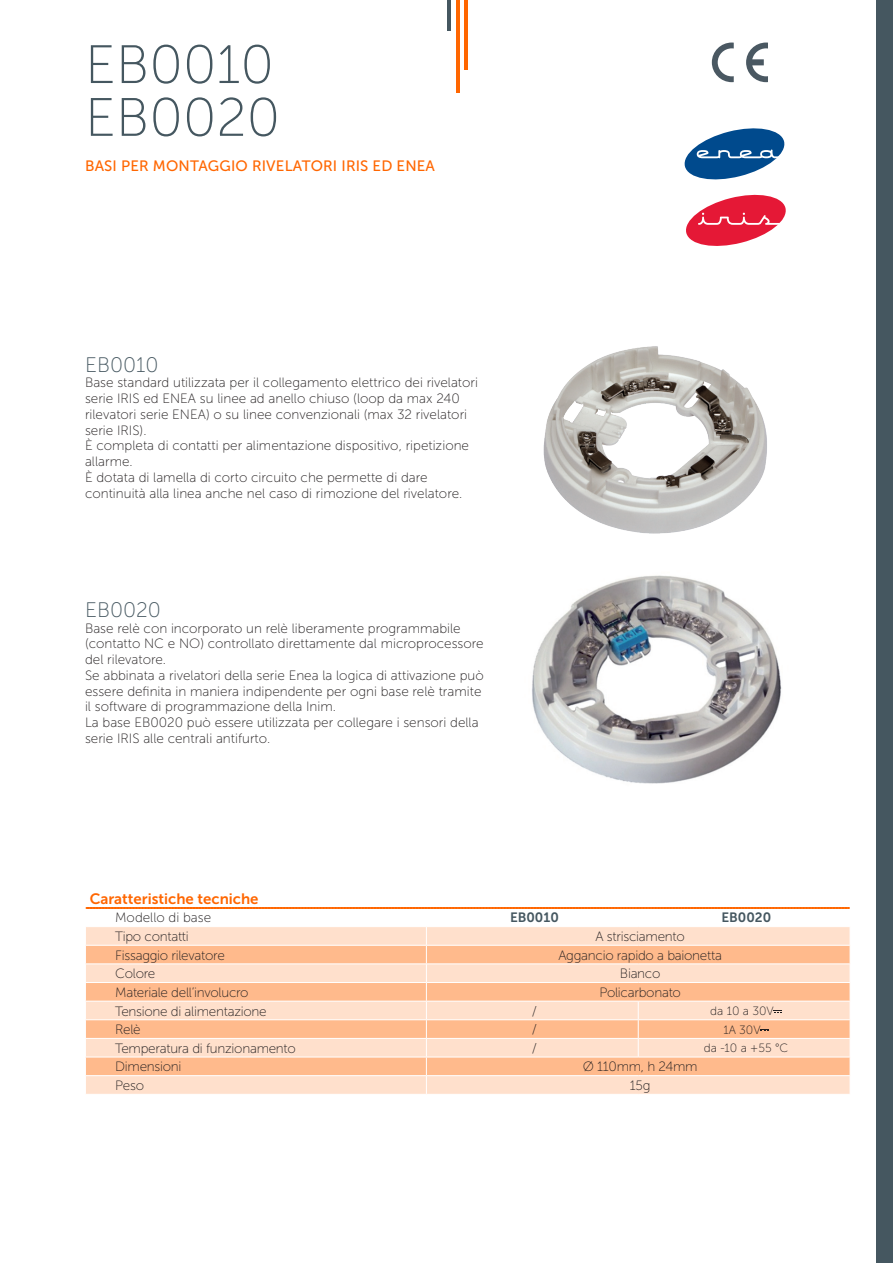
<style>
.page{position:relative;width:893px;height:1263px;background:#fff}
.page>*{position:absolute;margin:0;border:0;box-sizing:border-box;transform-origin:0 0}
.t1{font:54px "Museo Sans 100";color:#455760}
.t2{font:21px "Museo Sans 100";color:#455760}
.t3{font:15px "Museo Sans 500";letter-spacing:.01em;color:#f60}
.t4{font:15px "Museo Sans 700";color:#f60}
.t5{font:13.5px/15.8px "Museo Sans 100";color:#231f20}
.t6{font:13.5px "Museo Sans 100";letter-spacing:-.02em;color:#231f20}
.t7{font:13.5px "Museo Sans 700";color:#455760}
.t8{font:12px "Museo Sans 100";color:#231f20}
</style>
<div class="page">
<svg style="left:684px;top:128px;width:101px;height:52px"></svg>
<svg style="left:686px;top:194px;width:100px;height:52px"></svg>
<img style="left:532px;top:575px;width:250px;height:209px">
<img style="left:543px;top:346px;width:224px;height:188px">
<div style="left:876px;top:0;width:17px;height:1263px;background:#455760"></div>
<hr style="left:465px;top:0;width:3px;height:69px;background:#f60">
<hr style="left:456px;top:0;width:3px;height:93px;background:#f60">
<hr style="left:448px;top:0;width:3px;height:31px;background:#455760">
<svg style="left:712px;top:43px;width:22px;height:39px"></svg>
<svg style="left:746px;top:43px;width:22px;height:39px"></svg>
<svg style="left:86px;top:927px;width:764px;height:167px;background:#ffe0cd"></svg>
<svg style="left:86px;top:946px;width:764px;height:129px;background:#ffcba8"></svg>
<svg style="left:86px;top:907px;width:764px;height:2px;background:#ff6a07"></svg>
<hr style="left:85px;top:945px;width:341px;height:1px;background:#fff">
<hr style="left:426px;top:945px;width:212px;height:1px;background:#fff">
<hr style="left:638px;top:945px;width:212px;height:1px;background:#fff">
<hr style="left:85px;top:963px;width:341px;height:1px;background:#fff">
<hr style="left:426px;top:963px;width:212px;height:1px;background:#fff">
<hr style="left:638px;top:963px;width:212px;height:1px;background:#fff">
<hr style="left:85px;top:982px;width:341px;height:1px;background:#fff">
<hr style="left:426px;top:982px;width:212px;height:1px;background:#fff">
<hr style="left:638px;top:982px;width:212px;height:1px;background:#fff">
<hr style="left:85px;top:1001px;width:341px;height:1px;background:#fff">
<hr style="left:426px;top:1001px;width:212px;height:1px;background:#fff">
<hr style="left:638px;top:1001px;width:212px;height:1px;background:#fff">
<hr style="left:85px;top:1019px;width:341px;height:1px;background:#fff">
<hr style="left:426px;top:1019px;width:212px;height:1px;background:#fff">
<hr style="left:638px;top:1019px;width:212px;height:1px;background:#fff">
<hr style="left:85px;top:1038px;width:341px;height:1px;background:#fff">
<hr style="left:426px;top:1038px;width:212px;height:1px;background:#fff">
<hr style="left:638px;top:1038px;width:212px;height:1px;background:#fff">
<svg style="left:638px;top:1001px;width:1px;height:56px"></svg>
<hr style="left:85px;top:1057px;width:341px;height:1px;background:#fff">
<hr style="left:426px;top:1057px;width:212px;height:1px;background:#fff">
<hr style="left:638px;top:1057px;width:212px;height:1px;background:#fff">
<hr style="left:85px;top:1075px;width:341px;height:1px;background:#fff">
<hr style="left:426px;top:1075px;width:212px;height:1px;background:#fff">
<svg style="left:426px;top:927px;width:1px;height:167px"></svg>
<hr style="left:638px;top:1075px;width:212px;height:1px;background:#fff">
<svg style="left:774px;top:1010px;width:8px;height:3px"></svg>
<svg style="left:761px;top:1029px;width:8px;height:2px"></svg>
<p class="t1" style="left:85px;top:36px;width:190px">EB0010</p>
<p class="t1" style="left:85px;top:89px;width:197px">EB0020</p>
<p class="t3" style="left:85px;top:157px;width:351px">BASI PER MONTAGGIO RIVELATORI IRIS ED ENEA</p>
<p class="t2" style="left:85px;top:353px;width:75px">EB0010</p>
<p class="t5" style="left:85px;top:375px;width:395px">Base standard utilizzata per il collegamento elettrico dei rivelatori serie IRIS ed ENEA su linee ad anello chiuso (loop da max 240 rilevatori serie ENEA) o su linee convenzionali (max 32 rivelatori serie IRIS).</p>
<p class="t5" style="left:85px;top:438px;width:386px">È completa di contatti per alimentazione dispositivo, ripetizione allarme.</p>
<p class="t5" style="left:85px;top:469px;width:379px">È dotata di lamella di corto circuito che permette di dare continuità alla linea anche nel caso di rimozione del rivelatore.</p>
<p class="t2" style="left:85px;top:598px;width:77px">EB0020</p>
<p class="t5" style="left:85px;top:620px;width:400px">Base relè con incorporato un relè liberamente programmabile (contatto NC e NO) controllato direttamente dal microprocessore del rilevatore.</p>
<p class="t5" style="left:85px;top:667px;width:400px">Se abbinata a rivelatori della serie Enea la logica di attivazione può essere definita in maniera indipendente per ogni base relè tramite il software di programmazione della Inim.</p>
<p class="t5" style="left:85px;top:715px;width:395px">La base EB0020 può essere utilizzata per collegare i sensori della serie IRIS alle centrali antifurto.</p>
<p class="t4" style="left:90px;top:890px;width:170px">Caratteristiche tecniche</p>
<p class="t5" style="left:115px;top:910px;width:98px">Modello di base</p>
<p class="t7" style="left:510px;top:910px;width:50px">EB0010</p>
<p class="t7" style="left:721px;top:910px;width:51px">EB0020</p>
<p class="t6" style="left:115px;top:929px;width:75px">Tipo contatti</p>
<p class="t6" style="left:595px;top:929px;width:91px">A strisciamento</p>
<p class="t6" style="left:115px;top:948px;width:111px">Fissaggio rilevatore</p>
<p class="t6" style="left:558px;top:948px;width:165px">Aggancio rapido a baionetta</p>
<p class="t5" style="left:115px;top:966px;width:42px">Colore</p>
<p class="t5" style="left:620px;top:966px;width:42px">Bianco</p>
<p class="t6" style="left:115px;top:985px;width:135px">Materiale dell’involucro</p>
<p class="t6" style="left:599px;top:985px;width:83px">Policarbonato</p>
<p class="t6" style="left:115px;top:1004px;width:153px">Tensione di alimentazione</p>
<p class="t5" style="left:532px;top:1003px;width:7px">/</p>
<p class="t8" style="left:710px;top:1004px;width:65px">da 10 a 30V</p>
<p class="t5" style="left:115px;top:1022px;width:27px">Relè</p>
<p class="t5" style="left:532px;top:1022px;width:7px">/</p>
<p class="t8" style="left:723px;top:1023px;width:39px">1A 30V</p>
<p class="t6" style="left:115px;top:1041px;width:182px">Temperatura di funzionamento</p>
<p class="t5" style="left:532px;top:1040px;width:7px">/</p>
<p class="t8" style="left:704px;top:1042px;width:86px">da -10 a +55 °C</p>
<p class="t6" style="left:115px;top:1059px;width:68px">Dimensioni</p>
<p class="t6" style="left:583px;top:1059px;width:116px">Ø 110mm, h 24mm</p>
<p class="t5" style="left:115px;top:1078px;width:30px">Peso</p>
<p class="t5" style="left:630px;top:1078px;width:22px">15g</p>
</div>
